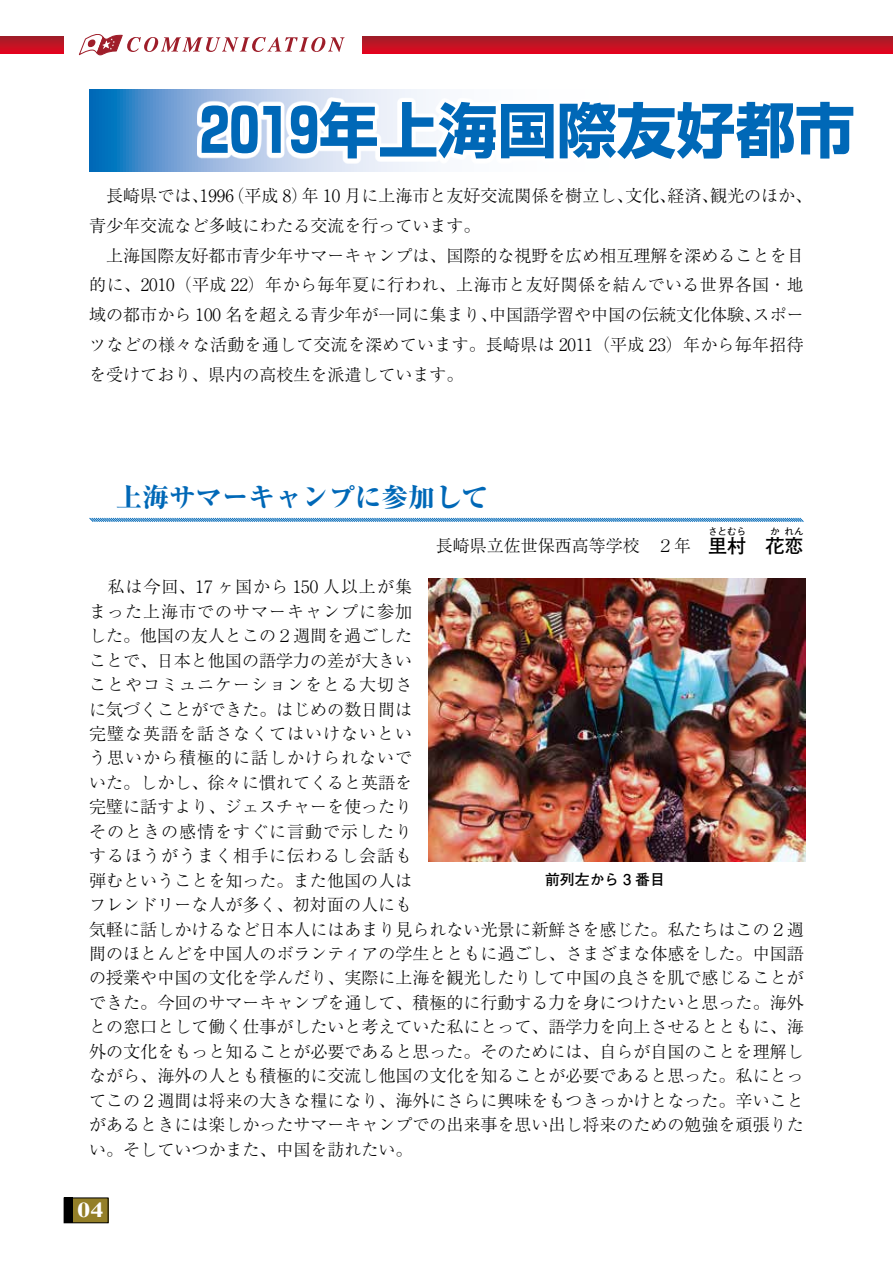
<style>
.page{position:relative;width:893px;height:1263px;background:#fff}
.page>*{position:absolute;margin:0;border:0;box-sizing:border-box;transform-origin:0 0}
.t1{font:700 59.55px "Shin Go Pr 6";color:#0068b7}
.t2{font:800 26.55px "Ryumin Pr 6";color:#0068b7}
.t3{font:700 21.3px "Times New Roman";color:#fff;scale:1.25 1}
.t4{font:700 19.2px "Futo Go B101 Pr 6";color:#000}
.t5{font:300 16.95px/24.5px "Ryumin Pr 6";color:#000}
.t6{font:700 14.85px "Futo Go B101 Pr 6";color:#000}
.t7{font:700 9.6px "Futo Go B101 Pr 6";color:#000}
.s1{font-family:"Futo Go B101 Pr 6";font-weight:700;font-size:19.2px}
</style>
<div class="page">
<svg style="left:0;top:36px;width:880px;height:17px;background:#bf1324"></svg>
<svg style="left:880px;top:36px;width:13px;height:17px"></svg>
<div style="left:64px;top:34px;width:297px;height:21px;background:#fff"></div>
<svg style="left:79px;top:34px;width:266px;height:22px"></svg>
<div style="left:64px;top:1198px;width:44px;height:25px;background:#947f28"></div>
<div style="left:64px;top:1197px;width:44px;height:26px;border:1px solid #000"></div>
<div style="left:64px;top:1197px;width:8px;height:26px;background:#000"></div>
<img style="left:428px;top:578px;width:377px;height:283px">
<svg style="left:89px;top:517px;width:715px;height:5px;background:#82b4db"></svg>
<svg style="left:89px;top:89px;width:346px;height:82px;background:#6ca3d5"></svg>
<div style="left:197px;top:97px;width:661px;height:66px;background:#fff"></div>
<h1 class="t1" style="left:200px;top:83px;width:656px">2019年上海国際友好都市</h1>
<p class="t5" style="left:89px;top:180px;width:724px;line-height:29.7px">　長崎県では、1996（平成 8）年 10 月に上海市と友好交流関係を樹立し、文化、経済、観光のほか、青少年交流など多岐にわたる交流を行っています。<br>　上海国際友好都市青少年サマーキャンプは、国際的な視野を広め相互理解を深めることを目的に、2010（平成 22）年から毎年夏に行われ、上海市と友好関係を結んでいる世界各国・地域の都市から 100 名を超える青少年が一同に集まり、中国語学習や中国の伝統文化体験、スポーツなどの様々な活動を通して交流を深めています。長崎県は 2011（平成 23）年から毎年招待を受けており、県内の高校生を派遣しています。</p>
<h2 class="t2" style="left:89px;top:476px;width:400px">　上海サマーキャンプに参加して</h2>
<p class="t7" style="left:708px;top:523px;width:40px">さとむら</p>
<p class="t4" style="left:727px;top:530px;width:21px">村</p>
<p class="t4" style="left:765px;top:530px;width:40px">花恋</p>
<p class="t7" style="left:770px;top:523px;width:11px">か</p>
<p class="t7" style="left:784px;top:523px;width:21px">れん</p>
<p class="t5" style="left:436px;top:532px;width:293px">長崎県立佐世保西高等学校　２年　<span class="s1">里</span></p>
<p class="t5" style="left:89px;top:574px;width:716px">　私は今回、17 ヶ国から 150 人以上が集<br>まった上海市でのサマーキャンプに参加<br>した。他国の友人とこの２週間を過ごした<br>ことで、日本と他国の語学力の差が大きい<br>ことやコミュニケーションをとる大切さ<br>に気づくことができた。はじめの数日間は<br>完璧な英語を話さなくてはいけないとい<br>う思いから積極的に話しかけられないで<br>いた。しかし、徐々に慣れてくると英語を<br>完璧に話すより、ジェスチャーを使ったり<br>そのときの感情をすぐに言動で示したり<br>するほうがうまく相手に伝わるし会話も<br>弾むということを知った。また他国の人は<br>フレンドリーな人が多く、初対面の人にも<br>気軽に話しかけるなど日本人にはあまり見られない光景に新鮮さを感じた。私たちはこの２週間のほとんどを中国人のボランティアの学生とともに過ごし、さまざまな体感をした。中国語の授業や中国の文化を学んだり、実際に上海を観光したりして中国の良さを肌で感じることができた。今回のサマーキャンプを通して、積極的に行動する力を身につけたいと思った。海外との窓口として働く仕事がしたいと考えていた私にとって、語学力を向上させるとともに、海外の文化をもっと知ることが必要であると思った。そのためには、自らが自国のことを理解しながら、海外の人とも積極的に交流し他国の文化を知ることが必要であると思った。私にとってこの２週間は将来の大きな糧になり、海外にさらに興味をもつきっかけとなった。辛いことがあるときには楽しかったサマーキャンプでの出来事を思い出し将来のための勉強を頑張りたい。そしていつかまた、中国を訪れたい。</p>
<p class="t6" style="left:545px;top:867px;width:121px">前列左から 3 番目</p>
<p class="t3" style="left:77px;top:1195px;width:23px">04</p>
</div>
